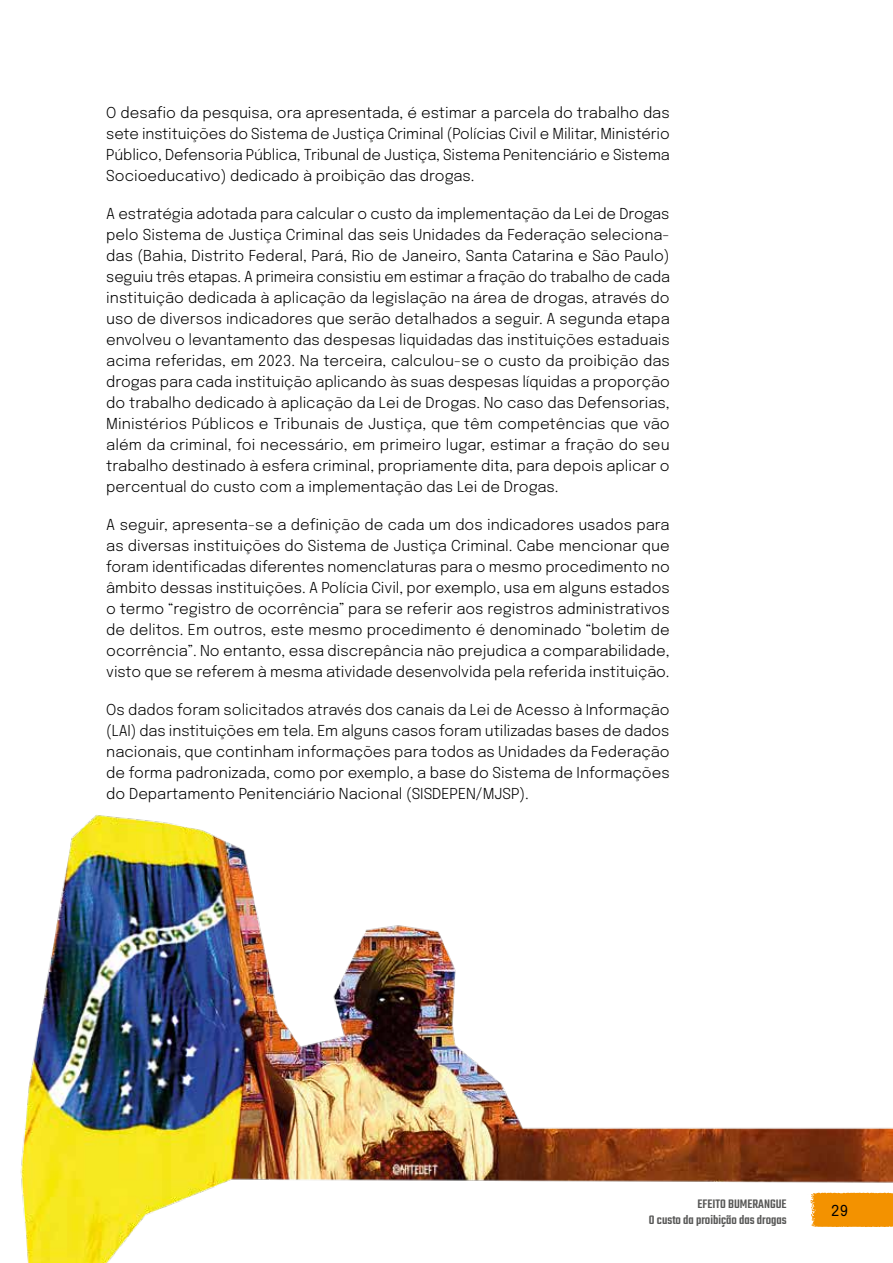
<style>
.page{position:relative;width:893px;height:1263px;background:#fff}
.page>*{position:absolute;margin:0;border:0;box-sizing:border-box;transform-origin:0 0}
.t1{font:300 15px/21px "Epilogue";color:#000;text-align:justify}
.t2{font:15px "Epilogue";color:#000}
.t3{font:500 13.5px/16.2px "Teko";color:#575756;text-align:right}
</style>
<div class="page">
<img style="left:20px;top:815px;width:873px;height:448px">
<svg style="left:808px;top:1193px;width:85px;height:34px;background:#f3980f"></svg>
<p class="t1" style="left:106px;top:101px;width:565px">O desafio da pesquisa, ora apresentada, é estimar a parcela do trabalho das sete instituições do Sistema de Justiça Criminal (Polícias Civil e Militar, Ministério Público, Defensoria Pública, Tribunal de Justiça, Sistema Penitenciário e Sistema Socioeducativo) dedicado à proibição das drogas.</p>
<p class="t1" style="left:106px;top:202px;width:565px">A estratégia adotada para calcular o custo da implementação da Lei de Drogas pelo Sistema de Justiça Criminal das seis Unidades da Federação seleciona&shy;das (Bahia, Distrito Federal, Pará, Rio de Janeiro, Santa Catarina e São Paulo) seguiu três etapas. A primeira consistiu em estimar a fração do trabalho de cada instituição dedicada à aplicação da legislação na área de drogas, através do uso de diversos indicadores que serão detalhados a seguir. A segunda etapa envolveu o levantamento das despesas liquidadas das instituições estaduais acima referidas, em 2023. Na terceira, calculou-se o custo da proibição das drogas para cada instituição aplicando às suas despesas líquidas a proporção do trabalho dedicado à aplicação da Lei de Drogas. No caso das Defensorias, Ministérios Públicos e Tribunais de Justiça, que têm competências que vão além da criminal, foi necessário, em primeiro lugar, estimar a fração do seu trabalho destinado à esfera criminal, propriamente dita, para depois aplicar o percentual do custo com a implementação das Lei de Drogas.</p>
<p class="t1" style="left:106px;top:513px;width:565px">A seguir, apresenta-se a definição de cada um dos indicadores usados para as diversas instituições do Sistema de Justiça Criminal. Cabe mencionar que foram identificadas diferentes nomenclaturas para o mesmo procedimento no âmbito dessas instituições. A Polícia Civil, por exemplo, usa em alguns estados o termo “registro de ocorrência” para se referir aos registros administrativos de delitos. Em outros, este mesmo procedimento é denominado “boletim de ocorrência”. No entanto, essa discrepância não prejudica a comparabilidade, visto que se referem à mesma atividade desenvolvida pela referida instituição.</p>
<p class="t1" style="left:106px;top:698px;width:565px">Os dados foram solicitados através dos canais da Lei de Acesso à Informação (LAI) das instituições em tela. Em alguns casos foram utilizadas bases de dados nacionais, que continham informações para todos as Unidades da Federação de forma padronizada, como por exemplo, a base do Sistema de Informações do Departamento Penitenciário Nacional (SISDEPEN/MJSP).</p>
<p class="t3" style="left:649px;top:1197px;width:139px">EFEITO BUMERANGUE<br>O custo da proibição das drogas</p>
<p class="t2" style="left:831px;top:1200px;width:19px">29</p>
</div>
